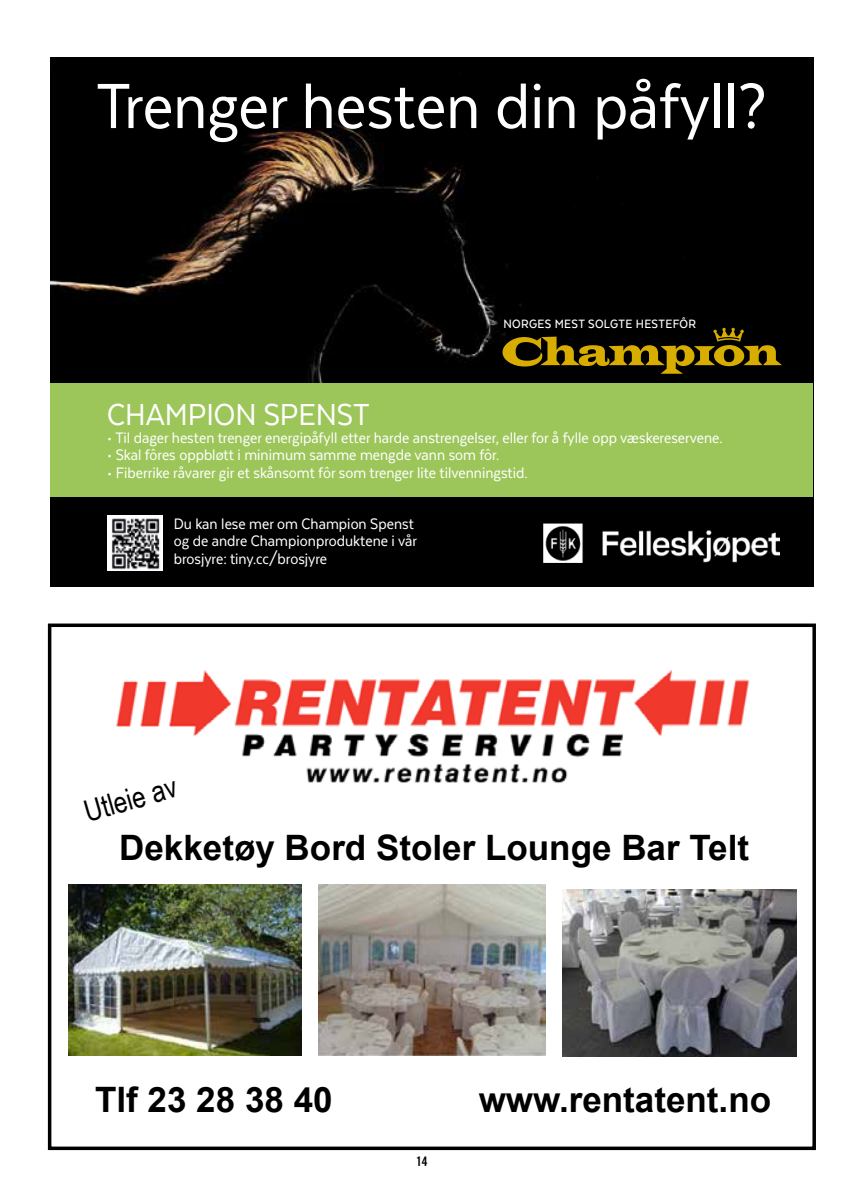
<style>
.page{position:relative;width:844px;height:1191px;background:#fff}
.page>*{position:absolute;margin:0;border:0;box-sizing:border-box;transform-origin:0 0}
.t1{font:73.5px "Texta Narrow";color:#fff}
.t2{font:700 35px "Arial";color:#000}
.t3{font:35px "Texta Narrow";color:#fff}
.t4{font:29.75px "Arial Narrow";color:#000}
.t5{font:17.5px/17.5px "Texta Narrow";color:#fff}
.t6{font:500 13.83px "Texta Narrow";letter-spacing:.025em;color:#fff}
.t7{font:13.12px "Trade Gothic LT Std Bd Cn 20";color:#000}
</style>
<div class="page">
<img style="left:116px;top:670px;width:633px;height:113px">
<img style="left:68px;top:884px;width:234px;height:171px">
<img style="left:318px;top:884px;width:227px;height:171px">
<img style="left:562px;top:889px;width:234px;height:167px">
<div style="left:48px;top:623px;width:767px;height:527px;border:4px solid #000"></div>
<div style="left:50px;top:57px;width:763px;height:529px;background:#000"></div>
<img style="left:50px;top:122px;width:515px;height:261px">
<div style="left:50px;top:383px;width:763px;height:114px;background:#9cc65a"></div>
<img style="left:108px;top:516px;width:54px;height:54px">
<svg style="left:502px;top:328px;width:279px;height:46px;background:#423500"></svg>
<img style="left:543px;top:523px;width:236px;height:40px">
<h1 class="t1" style="left:96px;top:68px;width:671px">Trenger hesten din påfyll?</h1>
<p class="t6" style="left:503px;top:317px;width:194px">NORGES MEST SOLGTE HESTEFÔR</p>
<h2 class="t3" style="left:107px;top:397px;width:264px">CHAMPION SPENST</h2>
<p class="t5" style="left:107px;top:428px;width:616px">• Til dager hesten trenger energipåfyll etter harde anstrengelser, eller for å fylle opp væskereservene.</p>
<p class="t5" style="left:107px;top:446px;width:393px">• Skal fôres oppbløtt i minimum samme mengde vann som fôr.</p>
<p class="t5" style="left:107px;top:463px;width:422px">• Fiberrike råvarer gir et skånsomt fôr som trenger lite tilvenningstid.</p>
<p class="t5" style="left:174px;top:514px;width:245px">Du kan lese mer om Champion Spenst og de andre Championproduktene i vår brosjyre: tiny.cc/brosjyre</p>
<h3 class="t4" style="left:79px;top:791px;width:96px;rotate:-16deg">Utleie av</h3>
<h2 class="t2" style="left:119px;top:823px;width:631px">Dekketøy Bord Stoler Lounge Bar Telt</h2>
<h2 class="t2" style="left:95px;top:1075px;width:239px">Tlf 23 28 38 40</h2>
<h2 class="t2" style="left:478px;top:1075px;width:294px">www.rentatent.no</h2>
<p class="t7" style="left:416px;top:1153px;width:13px">14</p>
</div>
